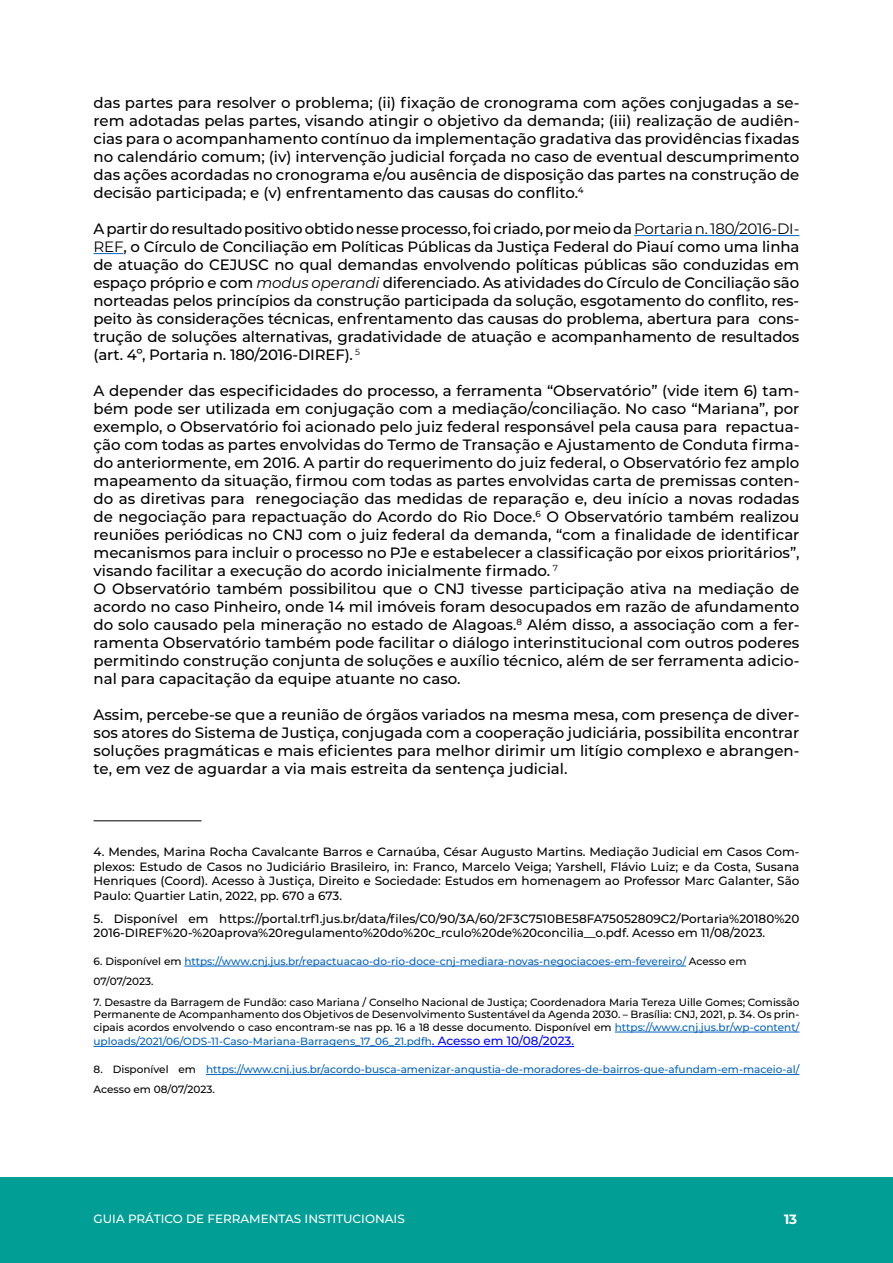
<style>
.page{position:relative;width:893px;height:1263px;background:#fff}
.page>*{position:absolute;margin:0;border:0;box-sizing:border-box;transform-origin:0 0}
.t1{font:500 15px/18px "Montserrat";color:#000;text-align:justify}
.t2{font:700 13.5px "Montserrat";color:#fff}
.t3{font:500 12px/14.4px "Montserrat";color:#000;text-align:justify}
.t4{font:500 12px "Montserrat";color:#fff}
.t5{font:500 10.5px/19.5px "Montserrat";color:#0563c1}
.t6{font:500 10.5px/12.6px "Montserrat";color:#000;text-align:justify}
.s1{font-weight:400}
.s2{font-weight:400;font-style:italic}
.s3{color:#000}
.s4{color:#0563c1}
.s5{font-size:12px;color:#00f}
</style>
<div class="page">
<div style="left:0;top:1177px;width:893px;height:86px;background:#009e94"></div>
<hr style="left:634px;top:235px;width:165px;height:1px;background:#0563c1">
<svg style="left:94px;top:253px;width:29px;height:1px"></svg>
<hr style="left:94px;top:820px;width:108px;height:1px;background:#000">
<hr style="left:184px;top:966px;width:502px;height:1px;background:#0563c1">
<hr style="left:615px;top:1032px;width:184px;height:1px;background:#0563c1">
<hr style="left:94px;top:1046px;width:338px;height:1px;background:#0563c1">
<hr style="left:432px;top:1046px;width:142px;height:1px;background:#00f">
<hr style="left:206px;top:1074px;width:593px;height:1px;background:#0563c1">
<p class="t1" style="left:94px;top:93px;width:707px">das partes para resolver o problema; (ii) fixação de cronograma com ações conjugadas a se&shy;rem adotadas pelas partes, visando atingir o objetivo da demanda; (iii) realização de audiên&shy;cias para o acompanhamento contínuo da implementação gradativa das providências fixadas no calendário comum; (iv) intervenção judicial forçada no caso de eventual descumprimento das ações acordadas no cronograma e/ou ausência de disposição das partes na construção de decisão participada; e (v) enfrentamento das causas do conflito.<sup>4</sup></p>
<p class="t1" style="left:94px;top:219px;width:707px">A partir do resultado positivo obtido nesse processo, foi criado, por meio da <span class="s1">Portaria n. 180/2016-DI-REF</span>, o Círculo de Conciliação em Políticas Públicas da Justiça Federal do Piauí como uma linha de atuação do CEJUSC no qual demandas envolvendo políticas públicas são conduzidas em espaço próprio e com <span class="s2">modus operandi</span> diferenciado. As atividades do Círculo de Conciliação são norteadas pelos princípios da construção participada da solução, esgotamento do conflito, res&shy;peito às considerações técnicas, enfrentamento das causas do problema, abertura para cons&shy;trução de soluções alternativas, gradatividade de atuação e acompanhamento de resultados (art. 4º, Portaria n. 180/2016-DIREF). <sup>5</sup></p>
<p class="t1" style="left:94px;top:381px;width:707px;text-align:left">A depender das especificidades do processo, a ferramenta “Observatório” (vide item 6) tam&shy;bém pode ser utilizada em conjugação com a mediação/conciliação. No caso “Mariana”, por exemplo, o Observatório foi acionado pelo juiz federal responsável pela causa para repactua&shy;ção com todas as partes envolvidas do Termo de Transação e Ajustamento de Conduta firma&shy;do anteriormente, em 2016. A partir do requerimento do juiz federal, o Observatório fez amplo mapeamento da situação, firmou com todas as partes envolvidas carta de premissas conten&shy;do as diretivas para renegociação das medidas de reparação e, deu início a novas rodadas de negociação para repactuação do Acordo do Rio Doce.<sup>6</sup> O Observatório também realizou reuniões periódicas no CNJ com o juiz federal da demanda, “com a finalidade de identificar mecanismos para incluir o processo no PJe e estabelecer a classificação por eixos prioritários”, visando facilitar a execução do acordo inicialmente firmado. <sup>7<br></sup>O Observatório também possibilitou que o CNJ tivesse participação ativa na mediação de acordo no caso Pinheiro, onde 14 mil imóveis foram desocupados em razão de afundamento do solo causado pela mineração no estado de Alagoas.<sup>8</sup> Além disso, a associação com a fer&shy;ramenta Observatório também pode facilitar o diálogo interinstitucional com outros poderes permitindo construção conjunta de soluções e auxílio técnico, além de ser ferramenta adicio&shy;nal para capacitação da equipe atuante no caso.</p>
<p class="t1" style="left:94px;top:705px;width:707px">Assim, percebe-se que a reunião de órgãos variados na mesma mesa, com presença de diver&shy;sos atores do Sistema de Justiça, conjugada com a cooperação judiciária, possibilita encontrar soluções pragmáticas e mais eficientes para melhor dirimir um litígio complexo e abrangen&shy;te, em vez de aguardar a via mais estreita da sentença judicial.</p>
<p class="t3" style="left:94px;top:844px;width:707px">4. Mendes, Marina Rocha Cavalcante Barros e Carnaúba, César Augusto Martins. Mediação Judicial em Casos Com&shy;plexos: Estudo de Casos no Judiciário Brasileiro, in: Franco, Marcelo Veiga; Yarshell, Flávio Luiz; e da Costa, Susana Henriques (Coord). Acesso à Justiça, Direito e Sociedade: Estudos em homenagem ao Professor Marc Galanter, São Paulo: Quartier Latin, 2022, pp. 670 a 673.</p>
<p class="t3" style="left:94px;top:911px;width:707px">5. Disponível em https://portal.trf1.jus.br/data/files/C0/90/3A/60/2F3C7510BE58FA75052809C2/Portaria%20180%20<br>2016-DIREF%20-%20aprova%20regulamento%20do%20c_rculo%20de%20concilia__o.pdf. Acesso em 11/08/2023.</p>
<p class="t5" style="left:94px;top:951px;width:654px"><span class="s3">6. Disponível em</span> https://www.cnj.jus.br/repactuacao-do-rio-doce-cnj-mediara-novas-negociacoes-em-fevereiro/ <span class="s3">Acesso em<br>07/07/2023.</span></p>
<p class="t6" style="left:94px;top:995px;width:707px">7. Desastre da Barragem de Fundão: caso Mariana / Conselho Nacional de Justiça; Coordenadora Maria Tereza Uille Gomes; Comissão Permanente de Acompanhamento dos Objetivos de Desenvolvimento Sustentável da Agenda 2030. – Brasília: CNJ, 2021, p. 34. Os prin&shy;cipais acordos envolvendo o caso encontram-se nas pp. 16 a 18 desse documento. Disponível em <span class="s4">https://www.cnj.jus.br/wp-content/</span></p>
<p class="t5" style="left:94px;top:1031px;width:482px">uploads/2021/06/ODS-11-Caso-Mariana-Barragens_17_06_21.pdfh<span class="s5">. Acesso em 10/08/2023.</span></p>
<p class="t5" style="left:94px;top:1059px;width:707px"><span class="s3">8. Disponível em</span> https://www.cnj.jus.br/acordo-busca-amenizar-angustia-de-moradores-de-bairros-que-afundam-em-maceio-al/<br><span class="s3">Acesso em 08/07/2023.</span></p>
<p class="t4" style="left:94px;top:1210px;width:313px">GUIA PRÁTICO DE FERRAMENTAS INSTITUCIONAIS</p>
<p class="t2" style="left:784px;top:1209px;width:15px">13</p>
</div>
